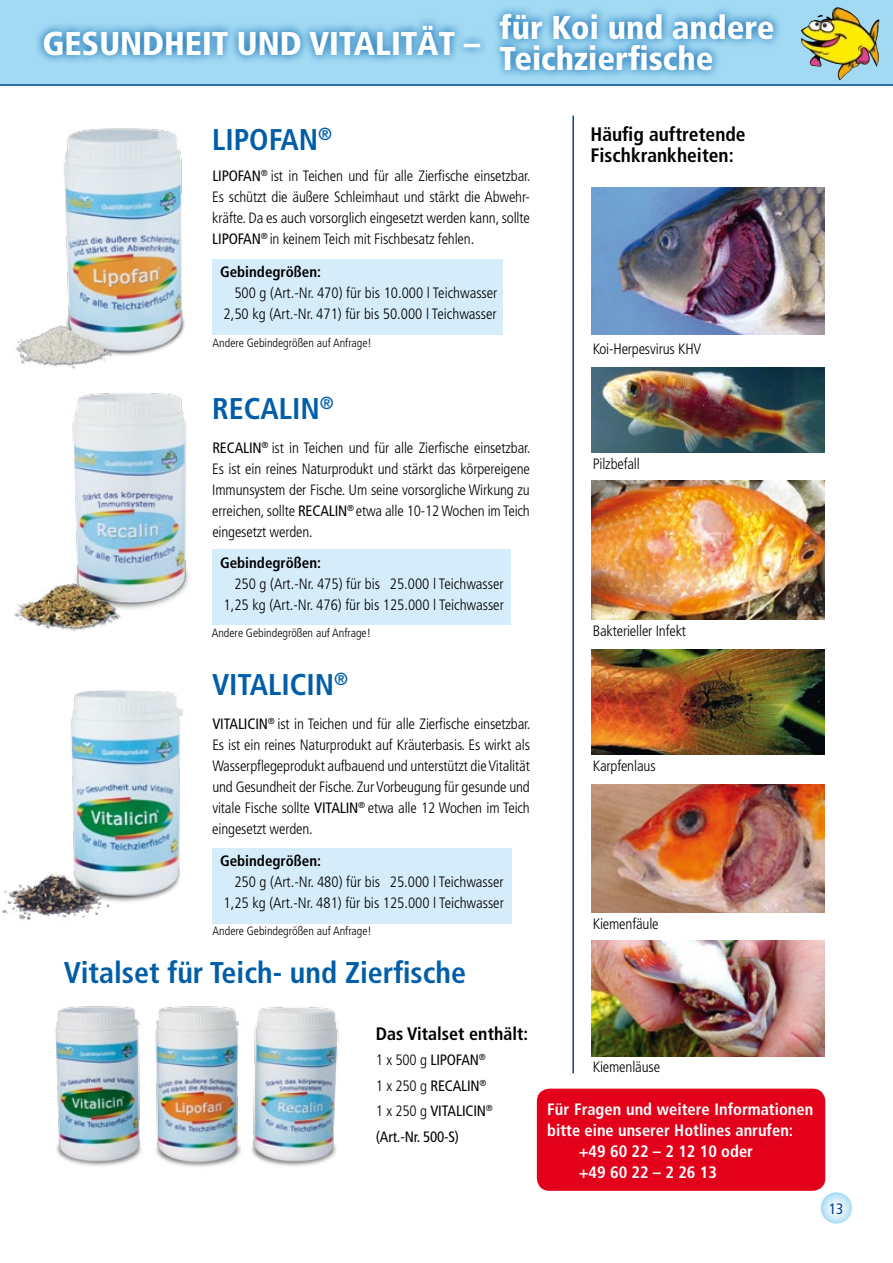
<style>
.page{position:relative;width:893px;height:1263px;background:#fff}
.page>*{position:absolute;margin:0;border:0;box-sizing:border-box;transform-origin:0 0}
.t1{font:900 condensed 33px/31.5px "Frutiger";color:#fff}
.t2{font:700 condensed 30px "Frutiger";color:#005ea8}
.t3{font:700 condensed 19.5px/21px "Frutiger";color:#000}
.t4{font:700 condensed 18px "Frutiger";color:#000}
.t5{font:700 condensed 16.5px "Frutiger";color:#fff}
.t6{font:300 condensed 15px/21px "Frutiger";letter-spacing:-.01em;color:#000;text-align:justify}
.t7{font:condensed 15px/25.5px "Frutiger";letter-spacing:-.01em;color:#000}
.t8{font:700 condensed 15px "Frutiger";color:#000}
.t9{font:condensed 15px "Frutiger";color:#004494}
.t10{font:300 condensed 12px "Frutiger";color:#000}
.s1{font-weight:400}
.s2{font-weight:300}
</style>
<div class="page">
<div style="left:0;top:0;width:893px;height:85px;background:#a2daf4"></div>
<svg style="left:821px;top:1192px;width:31px;height:32px"></svg>
<img style="left:801px;top:7px;width:78px;height:73px">
<hr style="left:0;top:84px;width:893px;height:2px;background:#004494">
<svg style="left:37px;top:19px;width:448px;height:43px"></svg>
<img style="left:15px;top:128px;width:170px;height:241px">
<img style="left:54px;top:1006px;width:285px;height:161px">
<img style="left:14px;top:393px;width:175px;height:238px">
<img style="left:2px;top:690px;width:181px;height:230px">
<div style="left:212px;top:259px;width:291px;height:75px;background:#d5edfa"></div>
<div style="left:212px;top:550px;width:298px;height:75px;background:#d5edfa"></div>
<div style="left:212px;top:848px;width:299px;height:76px;background:#d5edfa"></div>
<hr style="left:572px;top:116px;width:2px;height:957px;background:#004494">
<img style="left:592px;top:188px;width:233px;height:147px">
<img style="left:592px;top:368px;width:233px;height:84px">
<img style="left:592px;top:480px;width:233px;height:139px">
<img style="left:592px;top:649px;width:233px;height:106px">
<svg style="left:495px;top:8px;width:285px;height:69px"></svg>
<img style="left:592px;top:784px;width:233px;height:129px">
<img style="left:592px;top:941px;width:233px;height:115px">
<div style="left:537px;top:1089px;width:288px;height:102px;background:#e2001a;border-radius:13px"></div>
<h1 class="t1" style="left:43px;top:28px;width:439px">GESUNDHEIT UND VITALITÄT –</h1>
<h1 class="t1" style="left:500px;top:12px;width:276px">für Koi und andere<br>Teichzierfische</h1>
<h2 class="t2" style="left:212px;top:122px;width:122px">LIPOFAN<sup>®</sup></h2>
<p class="t6" style="left:212px;top:166px;width:320px"><span class="s1">LIPOFAN</span><sup>®</sup> ist in Teichen und für alle Zierfische einsetzbar.<br>Es schützt die äußere Schleimhaut und stärkt die Abwehr&shy;kräfte. Da es auch vorsorglich eingesetzt werden kann, sollte <span class="s1">LIPOFAN</span><sup>®</sup> in keinem Teich mit Fischbesatz fehlen.</p>
<p class="t8" style="left:220px;top:263px;width:103px">Gebindegrößen:</p>
<p class="t6" style="left:224px;top:282px;width:275px;text-align:right">500 g (Art.-Nr. 470) für bis 10.000 l Teichwasser<br>2,50 kg (Art.-Nr. 471) für bis 50.000 l Teichwasser</p>
<p class="t10" style="left:213px;top:336px;width:161px">Andere Gebindegrößen auf Anfrage!</p>
<h2 class="t2" style="left:212px;top:391px;width:123px">RECALIN<sup>®</sup></h2>
<p class="t6" style="left:212px;top:437px;width:320px"><span class="s1">RECALIN</span><sup>®</sup> ist in Teichen und für alle Zierfische einsetzbar.<br>Es ist ein reines Naturprodukt und stärkt das körpereigene Immunsystem der Fische. Um seine vorsorgliche Wirkung zu erreichen, sollte <span class="s1">RECALIN</span><sup>®</sup> etwa alle 10-12 Wochen im Teich eingesetzt werden.</p>
<p class="t8" style="left:220px;top:553px;width:103px">Gebindegrößen:</p>
<p class="t6" style="left:224px;top:573px;width:282px;text-align:right">250 g (Art.-Nr. 475) für bis 25.000 l Teichwasser<br>1,25 kg (Art.-Nr. 476) für bis 125.000 l Teichwasser</p>
<p class="t10" style="left:212px;top:626px;width:161px">Andere Gebindegrößen auf Anfrage!</p>
<h2 class="t2" style="left:212px;top:667px;width:138px">VITALICIN<sup>®</sup></h2>
<p class="t6" style="left:212px;top:713px;width:320px"><span class="s1">VITALICIN</span><sup>®</sup> ist in Teichen und für alle Zierfische einsetzbar.<br>Es ist ein reines Naturprodukt auf Kräuterbasis. Es wirkt als Wasserpflegeprodukt aufbauend und unterstützt die Vitalität und Gesundheit der Fische. Zur Vorbeugung für gesunde und vitale Fische sollte <span class="s1">VITALIN</span><sup>®</sup> etwa alle 12 Wochen im Teich eingesetzt werden.</p>
<p class="t8" style="left:220px;top:852px;width:103px">Gebindegrößen:</p>
<p class="t6" style="left:224px;top:872px;width:282px;text-align:right">250 g (Art.-Nr. 480) für bis 25.000 l Teichwasser<br>1,25 kg (Art.-Nr. 481) für bis 125.000 l Teichwasser</p>
<p class="t10" style="left:213px;top:924px;width:161px">Andere Gebindegrößen auf Anfrage!</p>
<h2 class="t2" style="left:64px;top:954px;width:404px">Vitalset für Teich- und Zierfische</h2>
<p class="t4" style="left:376px;top:1023px;width:154px">Das Vitalset enthält:</p>
<p class="t7" style="left:376px;top:1047px;width:119px"><span class="s2">1 x 500 g</span> LIPOFAN<sup>®<br></sup><span class="s2">1 x 250 g</span> RECALIN<sup>®<br></sup><span class="s2">1 x 250 g</span> VITALICIN<sup>® </sup>(Art.-Nr. 500-S)</p>
<h3 class="t3" style="left:590px;top:124px;width:157px">Häufig auftretende<br>Fischkrankheiten:</h3>
<p class="t6" style="left:593px;top:338px;width:110px">Koi-Herpesvirus KHV</p>
<p class="t6" style="left:593px;top:454px;width:49px">Pilzbefall</p>
<p class="t6" style="left:593px;top:621px;width:95px">Bakterieller Infekt</p>
<p class="t6" style="left:593px;top:755px;width:64px">Karpfenlaus</p>
<p class="t6" style="left:593px;top:914px;width:68px">Kiemenfäule</p>
<p class="t6" style="left:593px;top:1056px;width:69px">Kiemenläuse</p>
<p class="t5" style="left:547px;top:1099px;width:268px">Für Fragen und weitere Informationen</p>
<p class="t5" style="left:547px;top:1120px;width:247px">bitte eine unserer Hotlines anrufen:</p>
<p class="t5" style="left:579px;top:1141px;width:176px">+49 60 22 – 2 12 10 oder</p>
<p class="t5" style="left:579px;top:1162px;width:140px">+49 60 22 – 2 26 13</p>
<p class="t9" style="left:829px;top:1200px;width:16px">13</p>
</div>
